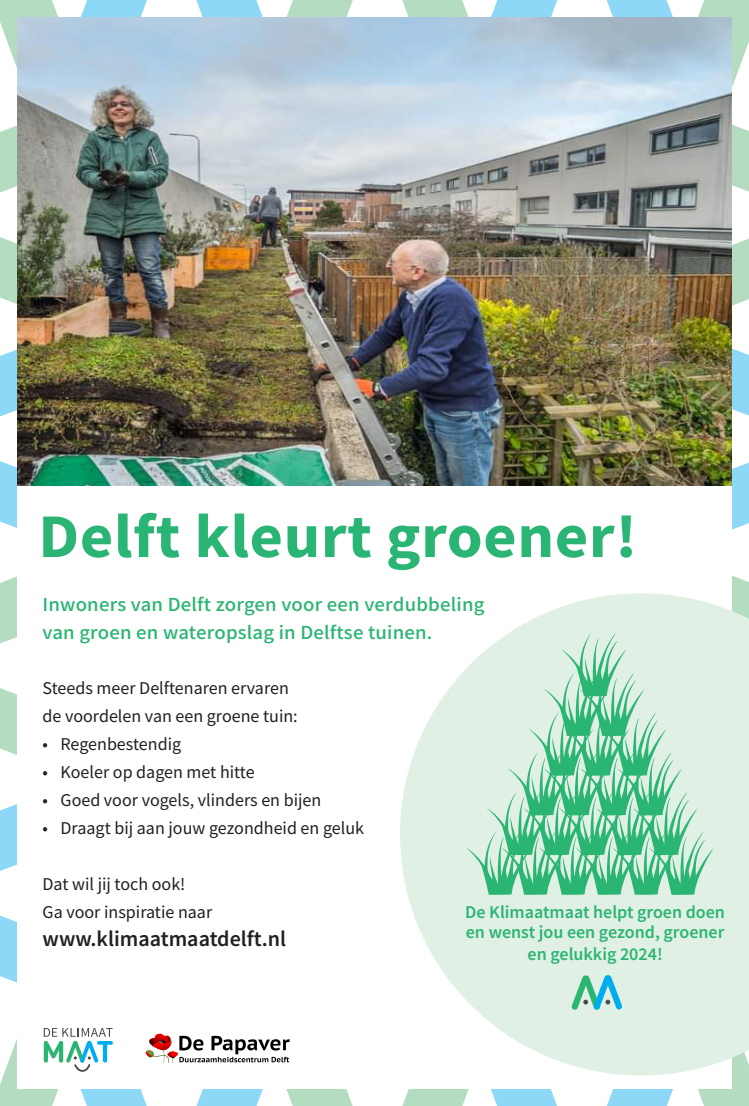
<style>
.page{position:relative;width:749px;height:1106px;background:#fff}
.page>*{position:absolute;margin:0;border:0;box-sizing:border-box;transform-origin:0 0}
.t1{font:700 62px "Mada";letter-spacing:.01em;color:#2ab574;scale:1.04 1}
.body{font:600 22px "Mada";color:#231f20}
.t2{font:500 20px/28px "Mada";letter-spacing:.01em;color:#2bb572;scale:1.04 1}
.body-2{font:18px/28px "Mada";color:#231f20}
.body-3{font:600 18px/22px "Mada";color:#2bb572;text-align:center}
</style>
<div class="page">
<svg style="left:0;top:0;width:41px;height:68px"></svg>
<svg style="left:41px;top:0;width:206px;height:17px;fill:#8dd7f7"></svg>
<svg style="left:247px;top:0;width:204px;height:17px;fill:#b3dcc0"></svg>
<svg style="left:451px;top:0;width:207px;height:17px;fill:#8dd7f7"></svg>
<svg style="left:658px;top:0;width:90px;height:83px"></svg>
<svg style="left:0;top:804px;width:17px;height:146px;fill:#8dd7f7"></svg>
<svg style="left:0;top:576px;width:17px;height:179px;fill:#b3dcc0"></svg>
<svg style="left:0;top:349px;width:17px;height:179px;fill:#8dd7f7"></svg>
<svg style="left:0;top:125px;width:17px;height:179px;fill:#b3dcc0"></svg>
<svg style="left:731px;top:347px;width:17px;height:183px;fill:#8dd7f7"></svg>
<svg style="left:731px;top:83px;width:17px;height:264px"></svg>
<svg style="left:113px;top:1089px;width:134px;height:17px;fill:#8dd7f7"></svg>
<svg style="left:247px;top:1089px;width:204px;height:17px;fill:#b3dcc0"></svg>
<svg style="left:451px;top:1089px;width:207px;height:17px;fill:#8dd7f7"></svg>
<svg style="left:658px;top:1075px;width:90px;height:31px"></svg>
<div style="left:17px;top:17px;width:714px;height:1072px;background:#fff"></div>
<img style="left:17px;top:17px;width:714px;height:468px">
<svg style="left:145px;top:1033px;width:145px;height:29px"></svg>
<svg style="left:0;top:950px;width:113px;height:156px"></svg>
<svg style="left:400px;top:593px;width:348px;height:482px;fill:#e0f0e4"></svg>
<svg style="left:466px;top:633px;width:247px;height:262px;background:#aadec2"></svg>
<svg style="left:571px;top:975px;width:51px;height:34px;background:#85d1cc"></svg>
<p class="t1" style="left:38px;top:501px;width:577px">Delft kleurt groener!</p>
<p class="t2" style="left:43px;top:591px;width:426px">Inwoners van Delft zorgen voor een verdubbeling van groen en wateropslag in Delftse tuinen.</p>
<p class="body-2" style="left:43px;top:674px;width:257px">Steeds meer Delftenaren ervaren de voordelen van een groene tuin:</p>
<p class="body-2" style="left:43px;top:730px;width:140px">• Regenbestendig</p>
<p class="body-2" style="left:43px;top:758px;width:214px">• Koeler op dagen met hitte</p>
<p class="body-2" style="left:43px;top:786px;width:280px">• Goed voor vogels, vlinders en bijen</p>
<p class="body-2" style="left:43px;top:814px;width:323px">• Draagt bij aan jouw gezondheid en geluk</p>
<p class="body-2" style="left:43px;top:870px;width:171px">Dat wil jij toch ook!<br>Ga voor inspiratie naar</p>
<p class="body" style="left:43px;top:926px;width:245px">www.klimaatmaatdelft.nl</p>
<p class="body-3" style="left:465px;top:901px;width:261px">De Klimaatmaat helpt groen doen</p>
<p class="body-3" style="left:465px;top:921px;width:260px">en wenst jou een gezond, groener en gelukkig 2024!</p>
</div>
